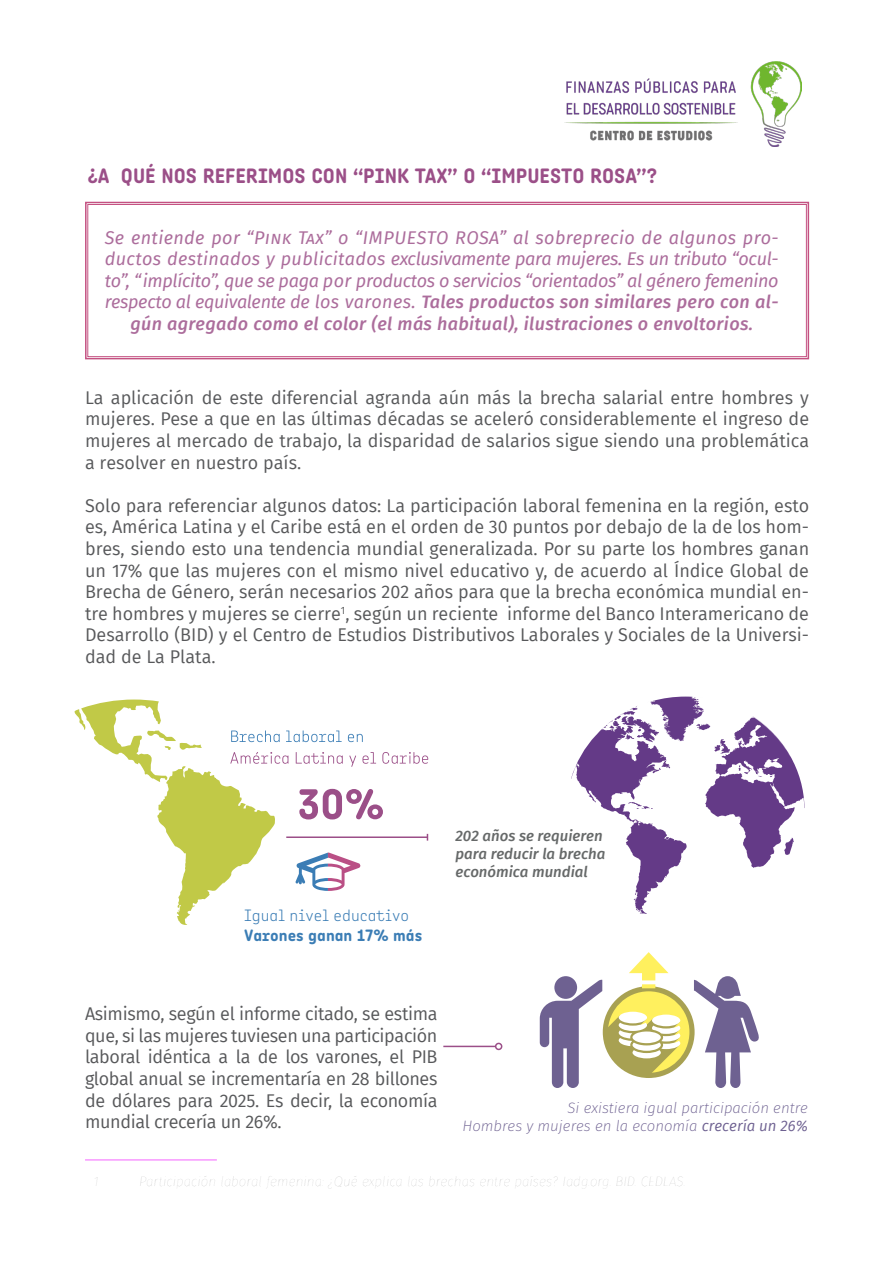
<style>
.page{position:relative;width:893px;height:1263px;background:#fff}
.page>*{position:absolute;margin:0;border:0;box-sizing:border-box;transform-origin:0 0}
.t1{font:700 21px "Angus";color:#9b4f88}
.t2{font:18px/21.6px "Fira Sans";color:#57585a;text-align:justify}
.t3{font:italic 18px/21.6px "Fira Sans";letter-spacing:-.02em;color:#ac6d9c;text-align:center}
.t4{font:300 16.5px "Angus";color:#3b7db5}
.t5{font:700 16.5px "Angus";color:#3b7db5}
.t6{font:italic 200 15px "Fira Sans";color:#6e6191}
.t7{font:italic 500 15px/18px "Fira Sans";color:#666969}
.s1{font-weight:500}
.s2{font-weight:400}
</style>
<div class="page">
<svg style="left:85px;top:201px;width:725px;height:159px"></svg>
<div style="left:88px;top:204px;width:719px;height:153px;border:1px solid #c45282"></div>
<hr style="left:85px;top:1159px;width:132px;height:2px;background:#f897ff">
<hr style="left:443px;top:1046px;width:53px;height:1px;background:#9b4f88">
<div style="left:495px;top:1043px;width:7px;height:7px;border:2px solid #9b4f88;border-radius:50%"></div>
<svg style="left:74px;top:699px;width:354px;height:226px"></svg>
<svg style="left:603px;top:986px;width:92px;height:92px"></svg>
<div style="left:608px;top:991px;width:81px;height:82px;background:#fff05e;border-radius:50%"></div>
<svg style="left:694px;top:976px;width:65px;height:112px"></svg>
<svg style="left:540px;top:952px;width:140px;height:136px"></svg>
<svg style="left:571px;top:696px;width:233px;height:218px"></svg>
<img style="left:565px;top:62px;width:237px;height:85px">
<p class="t1" style="left:87px;top:162px;width:571px">¿A QUÉ NOS REFERIMOS CON “PINK TAX” O “IMPUESTO ROSA”?</p>
<p class="t3" style="left:105px;top:226px;width:675px">Se entiende por “Pink Tax” o “IMPUESTO ROSA” al sobreprecio de algunos pro&shy;ductos destinados y publicitados exclusivamente para mujeres. Es un tributo “ocul&shy;to”, “implícito”, que se paga por productos o servicios “orientados” al género femenino respecto al equivalente de los varones. <span class="s1">Tales productos son similares pero con al&shy;gún agregado como el color (el más habitual), ilustraciones o envoltorios.</span></p>
<p class="t2" style="left:85px;top:386px;width:726px">La aplicación de este diferencial agranda aún más la brecha salarial entre hombres y mujeres. Pese a que en las últimas décadas se aceleró considerablemente el ingreso de mujeres al mercado de trabajo, la disparidad de salarios sigue siendo una problemática a resolver en nuestro país.</p>
<p class="t2" style="left:85px;top:494px;width:726px">Solo para referenciar algunos datos: La participación laboral femenina en la región, esto es, América Latina y el Caribe está en el orden de 30 puntos por debajo de la de los hom&shy;bres, siendo esto una tendencia mundial generalizada. Por su parte los hombres ganan un 17% que las mujeres con el mismo nivel educativo y, de acuerdo al Índice Global de Brecha de Género, serán necesarios 202 años para que la brecha económica mundial en&shy;tre hombres y mujeres se cierre<sup>1</sup>, según un reciente informe del Banco Interamericano de Desarrollo (BID) y el Centro de Estudios Distributivos Laborales y Sociales de la Universi&shy;dad de La Plata.</p>
<p class="t4" style="left:244px;top:905px;width:167px">Igual nivel educativo</p>
<p class="t5" style="left:244px;top:925px;width:180px">Varones ganan 17% más</p>
<p class="t7" style="left:455px;top:826px;width:151px">202 años se requieren para reducir la brecha económica mundial</p>
<p class="t2" style="left:85px;top:1003px;width:354px">Asimismo, según el informe citado, se estima que, si las mujeres tuviesen una participación laboral idéntica a la de los varones, el PIB global anual se incrementaría en 28 billones de dólares para 2025. Es decir, la economía mundial crecería un 26%.</p>
<p class="t6" style="left:567px;top:1097px;width:242px">Si existiera igual participación entre</p>
<p class="t6" style="left:462px;top:1115px;width:347px">Hombres y mujeres en la economía <span class="s2">crecería un 26%</span></p>
</div>
